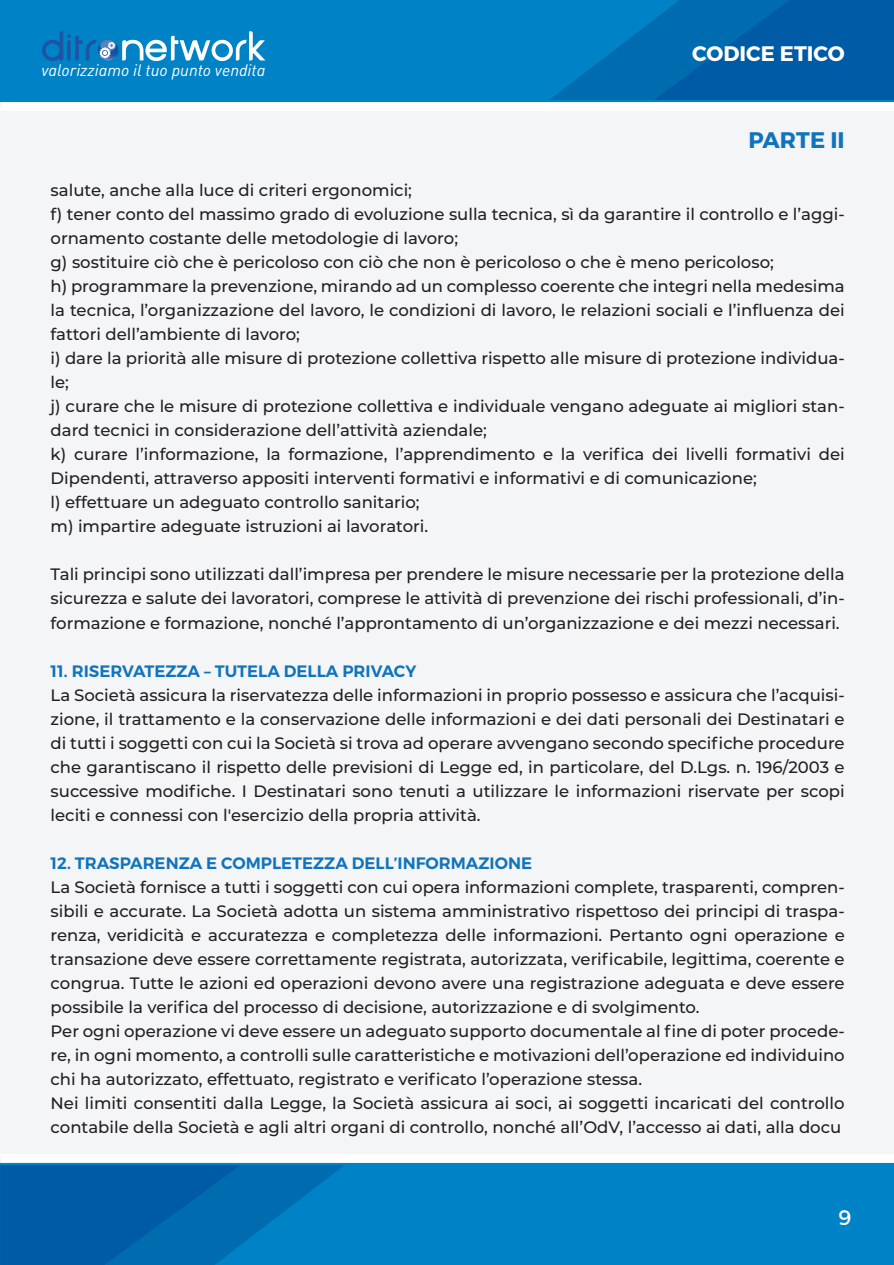
<style>
.page{position:relative;width:894px;height:1265px;background:#fff}
.page>*{position:absolute;margin:0;border:0;box-sizing:border-box;transform-origin:0 0}
.t1{font:700 22.5px "Montserrat";color:#1074bc}
.t2{font:700 21px "Montserrat";color:#fff}
.t3{font:21px "Montserrat";color:#fff}
.t4{font:500 16.5px/24px "Montserrat";color:#231f20}
.t5{font:600 16.5px "Montserrat";color:#1074bc}
.t6{font:16.35px "DIN Regular Italic Alt";color:#fff}
</style>
<div class="page">
<div style="left:0;top:0;width:894px;height:1264px;background:#f4f5f6"></div>
<div style="left:0;top:1158px;width:894px;height:106px;background:#0082c6"></div>
<svg style="left:0;top:1165px;width:344px;height:99px"></svg>
<div style="left:0;top:1153px;width:894px;height:9px;background:#fff"></div>
<div style="left:0;top:0;width:894px;height:106px;background:#0082c6"></div>
<svg style="left:550px;top:0;width:344px;height:100px"></svg>
<div style="left:0;top:102px;width:894px;height:9px;background:#fff"></div>
<svg style="left:42px;top:31px;width:223px;height:31px"></svg>
<p class="t6" style="left:41px;top:64px;width:226px">valorizziamo il tuo punto vendita</p>
<p class="t2" style="left:692px;top:46px;width:154px">CODICE ETICO</p>
<h1 class="t1" style="left:748px;top:132px;width:98px">PARTE II</h1>
<p class="t4" style="left:51px;top:178px;width:796px">salute, anche alla luce di criteri ergonomici;<br>f) tener conto del massimo grado di evoluzione sulla tecnica, sì da garantire il controllo e l’aggi&shy;ornamento costante delle metodologie di lavoro;<br>g) sostituire ciò che è pericoloso con ciò che non è pericoloso o che è meno pericoloso;<br>h) programmare la prevenzione, mirando ad un complesso coerente che integri nella medesima la tecnica, l’organizzazione del lavoro, le condizioni di lavoro, le relazioni sociali e l’influenza dei fattori dell’ambiente di lavoro;<br>i) dare la priorità alle misure di protezione collettiva rispetto alle misure di protezione individua&shy;le;<br>j) curare che le misure di protezione collettiva e individuale vengano adeguate ai migliori stan&shy;dard tecnici in considerazione dell’attività aziendale;<br>k) curare l’informazione, la formazione, l’apprendimento e la verifica dei livelli formativi dei Dipendenti, attraverso appositi interventi formativi e informativi e di comunicazione;<br>l) effettuare un adeguato controllo sanitario;<br>m) impartire adeguate istruzioni ai lavoratori.</p>
<p class="t4" style="left:51px;top:562px;width:796px;text-align:justify">Tali principi sono utilizzati dall’impresa per prendere le misure necessarie per la protezione della sicurezza e salute dei lavoratori, comprese le attività di prevenzione dei rischi professionali, d’in&shy;formazione e formazione, nonché l’approntamento di un’organizzazione e dei mezzi necessari.</p>
<p class="t5" style="left:51px;top:661px;width:367px">11. RISERVATEZZA – TUTELA DELLA PRIVACY</p>
<p class="t4" style="left:51px;top:682px;width:795px;text-align:justify">La Società assicura la riservatezza delle informazioni in proprio possesso e assicura che l’acquisi&shy;zione, il trattamento e la conservazione delle informazioni e dei dati personali dei Destinatari e di tutti i soggetti con cui la Società si trova ad operare avvengano secondo specifiche procedure che garantiscano il rispetto delle previsioni di Legge ed, in particolare, del D.Lgs. n. 196/2003 e successive modifiche. I Destinatari sono tenuti a utilizzare le informazioni riservate per scopi leciti e connessi con l'esercizio della propria attività.</p>
<p class="t5" style="left:51px;top:853px;width:483px">12. TRASPARENZA E COMPLETEZZA DELL’INFORMAZIONE</p>
<p class="t4" style="left:51px;top:874px;width:796px">La Società fornisce a tutti i soggetti con cui opera informazioni complete, trasparenti, compren&shy;sibili e accurate. La Società adotta un sistema amministrativo rispettoso dei principi di traspa&shy;renza, veridicità e accuratezza e completezza delle informazioni. Pertanto ogni operazione e transazione deve essere correttamente registrata, autorizzata, verificabile, legittima, coerente e congrua. Tutte le azioni ed operazioni devono avere una registrazione adeguata e deve essere possibile la verifica del processo di decisione, autorizzazione e di svolgimento.<br>Per ogni operazione vi deve essere un adeguato supporto documentale al fine di poter procede&shy;re, in ogni momento, a controlli sulle caratteristiche e motivazioni dell’operazione ed individuino chi ha autorizzato, effettuato, registrato e verificato l’operazione stessa.<br>Nei limiti consentiti dalla Legge, la Società assicura ai soci, ai soggetti incaricati del controllo contabile della Società e agli altri organi di controllo, nonché all’OdV, l’accesso ai dati, alla docu</p>
<p class="t3" style="left:838px;top:1205px;width:14px">9</p>
</div>
